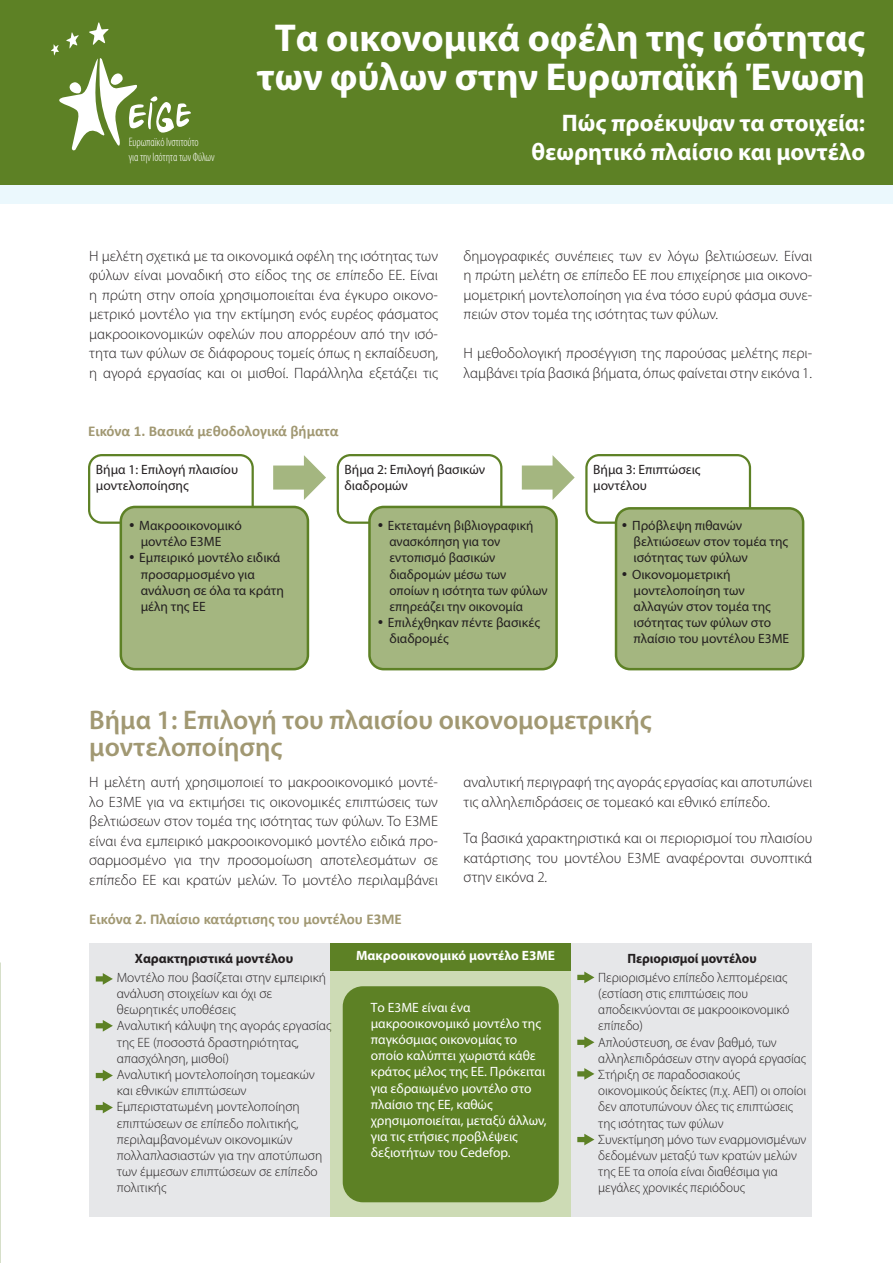
<style>
.page{position:relative;width:893px;height:1263px;background:#fff}
.page>*{position:absolute;margin:0;border:0;box-sizing:border-box;transform-origin:0 0}
._01_Main_Title{font:700 39px/39px "Myriad Pro";color:#fff;text-align:center}
.Title_1_1{font:600 27px/27px "Myriad Pro";color:#a19872}
._01_Main_Title-2{font:700 24px/28.8px "Myriad Pro";color:#fff;text-align:right}
.Body_Text{font:300 15px/19.5px "Myriad Pro";color:#231f20;text-align:justify}
.Table_title{font:700 15px "Calibri";color:#a19872}
.t1{font:300 13.5px/16.2px "Myriad Pro";letter-spacing:-.005em;color:#231f20}
.t2{font:13.5px/16.2px "Myriad Pro";color:#231f20}
.t3{font:13.5px/16.2px "Myriad Pro";color:#fff}
.t4{font:700 13.5px "Myriad Pro";color:#fff}
.t5{font:300 condensed 12.3px/14.7px "Myriad Pro";letter-spacing:-.01em;color:#fff}
.s1{font-weight:700}
</style>
<div class="page">
<div style="left:0;top:183px;width:893px;height:21px;background:#ebf8fd"></div>
<div style="left:0;top:0;width:893px;height:185px;background:#5d8125"></div>
<svg style="left:51px;top:22px;width:140px;height:129px"></svg>
<div style="left:88px;top:454px;width:166px;height:70px;border:2px solid #5d8125;border-radius:13px"></div>
<div style="left:121px;top:507px;width:187px;height:162px;background:#a4b680;border-radius:14px"></div>
<div style="left:120px;top:506px;width:189px;height:164px;border:3px solid #5d8125;border-radius:14px"></div>
<div style="left:337px;top:454px;width:165px;height:70px;border:2px solid #5d8125;border-radius:13px"></div>
<div style="left:369px;top:507px;width:188px;height:162px;background:#a4b680;border-radius:14px"></div>
<div style="left:368px;top:506px;width:190px;height:164px;border:3px solid #5d8125;border-radius:14px"></div>
<div style="left:585px;top:454px;width:166px;height:70px;border:2px solid #5d8125;border-radius:13px"></div>
<div style="left:616px;top:508px;width:187px;height:161px;background:#a4b680;border-radius:14px"></div>
<div style="left:615px;top:507px;width:189px;height:163px;border:2px solid #5d8125;border-radius:14px"></div>
<svg style="left:273px;top:455px;width:53px;height:45px"></svg>
<svg style="left:522px;top:455px;width:53px;height:45px"></svg>
<div style="left:89px;top:943px;width:723px;height:273px;background:#e6e7e9"></div>
<svg style="left:96px;top:973px;width:17px;height:12px"></svg>
<svg style="left:577px;top:971px;width:17px;height:12px"></svg>
<svg style="left:577px;top:1036px;width:17px;height:12px"></svg>
<svg style="left:577px;top:1134px;width:17px;height:11px"></svg>
<svg style="left:577px;top:1068px;width:17px;height:12px"></svg>
<svg style="left:96px;top:1020px;width:17px;height:12px"></svg>
<svg style="left:96px;top:1070px;width:17px;height:11px"></svg>
<svg style="left:96px;top:1102px;width:17px;height:11px"></svg>
<div style="left:330px;top:943px;width:241px;height:273px;background:#cddbb5"></div>
<div style="left:330px;top:943px;width:241px;height:27px;background:#5d8125"></div>
<div style="left:343px;top:986px;width:216px;height:216px;background:#5d8125;border-radius:20px"></div>
<p class="t5" style="left:129px;top:135px;width:87px">Ευρωπαϊκό Ινστιτούτο<br>για την Ισότητα των Φύλων</p>
<p class="_01_Main_Title" style="left:257px;top:17px;width:609px">Τα οικονομικά οφέλη της ισότητας των φύλων στην Ευρωπαϊκή Ένωση</p>
<p class="_01_Main_Title-2" style="left:531px;top:108px;width:335px">Πώς προέκυψαν τα στοιχεία: θεωρητικό πλαίσιο και μοντέλο</p>
<p class="Body_Text" style="left:89px;top:246px;width:350px">Η μελέτη σχετικά με τα οικονομικά οφέλη της ισότητας των φύλων είναι μοναδική στο είδος της σε επίπεδο ΕΕ. Είναι η πρώτη στην οποία χρησιμοποιείται ένα έγκυρο οικονο&shy;μετρικό μοντέλο για την εκτίμηση ενός ευρέος φάσματος μακροοικονομικών οφελών που απορρέουν από την ισό&shy;τητα των φύλων σε διάφορους τομείς όπως η εκπαίδευση, η αγορά εργασίας και οι μισθοί. Παράλληλα εξετάζει τις</p>
<p class="Body_Text" style="left:463px;top:246px;width:350px">δημογραφικές συνέπειες των εν λόγω βελτιώσεων. Είναι η πρώτη μελέτη σε επίπεδο ΕΕ που επιχείρησε μια οικονο&shy;μομετρική μοντελοποίηση για ένα τόσο ευρύ φάσμα συνε&shy;πειών στον τομέα της ισότητας των φύλων.</p>
<p class="Body_Text" style="left:463px;top:344px;width:350px">Η μεθοδολογική προσέγγιση της παρούσας μελέτης περι&shy;λαμβάνει τρία βασικά βήματα, όπως φαίνεται στην εικόνα 1.</p>
<p class="Table_title" style="left:88px;top:421px;width:252px">Εικόνα 1. Βασικά μεθοδολογικά βήματα</p>
<p class="t2" style="left:96px;top:461px;width:144px">Βήμα 1: Επιλογή πλαισίου μοντελοποίησης</p>
<p class="t2" style="left:141px;top:517px;width:103px;text-indent:-12px">• Μακροοικονομικό μοντέλο E3ME</p>
<p class="t2" style="left:141px;top:549px;width:145px;text-indent:-12px">• Εμπειρικό μοντέλο ειδικά προσαρμοσμένο για ανάλυση σε όλα τα κράτη μέλη της ΕΕ</p>
<p class="t2" style="left:345px;top:461px;width:142px">Βήμα 2: Επιλογή βασικών διαδρομών</p>
<p class="t2" style="left:389px;top:517px;width:160px;text-indent:-12px">• Εκτεταμένη βιβλιογραφική ανασκόπηση για τον εντοπισμό βασικών διαδρομών μέσω των οποίων η ισότητα των φύλων επηρεάζει την οικονομία</p>
<p class="t2" style="left:389px;top:614px;width:152px;text-indent:-12px">• Επιλέχθηκαν πέντε βασικές διαδρομές</p>
<p class="t2" style="left:593px;top:461px;width:109px">Βήμα 3: Επιπτώσεις μοντέλου</p>
<p class="t2" style="left:634px;top:517px;width:156px;text-indent:-12px">• Πρόβλεψη πιθανών βελτιώσεων στον τομέα της ισότητας των φύλων</p>
<p class="t2" style="left:634px;top:566px;width:157px;text-indent:-12px">• Οικονομομετρική μοντελοποίηση των αλλαγών στον τομέα της ισότητας των φύλων στο πλαίσιο του μοντέλου E3ME</p>
<p class="Title_1_1" style="left:89px;top:706px;width:564px">Βήμα 1: Επιλογή του πλαισίου οικονομομετρικής μοντελοποίησης</p>
<p class="Body_Text" style="left:89px;top:773px;width:350px">Η μελέτη αυτή χρησιμοποιεί το μακροοικονομικό μοντέ&shy;λο E3ME για να εκτιμήσει τις οικονομικές επιπτώσεις των βελτιώσεων στον τομέα της ισότητας των φύλων. Το E3ME είναι ένα εμπειρικό μακροοικονομικό μοντέλο ειδικά προ&shy;σαρμοσμένο για την προσομοίωση αποτελεσμάτων σε επίπεδο ΕΕ και κρατών μελών. Το μοντέλο περιλαμβάνει</p>
<p class="Body_Text" style="left:463px;top:773px;width:350px">αναλυτική περιγραφή της αγοράς εργασίας και αποτυπώνει τις αλληλεπιδράσεις σε τομεακό και εθνικό επίπεδο.</p>
<p class="Body_Text" style="left:463px;top:829px;width:350px">Τα βασικά χαρακτηριστικά και οι περιορισμοί του πλαισίου κατάρτισης του μοντέλου E3ME αναφέρονται συνοπτικά στην εικόνα 2.</p>
<p class="Table_title" style="left:89px;top:909px;width:314px">Εικόνα 2. Πλαίσιο κατάρτισης του μοντέλου E3ME</p>
<p class="t1" style="left:117px;top:949px;width:211px;line-height:19.2px;text-indent:18px"><span class="s1">Χαρακτηριστικά μοντέλου<br></span>Μοντέλο που βασίζεται στην εμπειρική</p>
<p class="t1" style="left:117px;top:985px;width:216px">ανάλυση στοιχείων και όχι σε θεωρητικές υποθέσεις<br>Αναλυτική κάλυψη της αγοράς εργασίας της ΕΕ (ποσοστά δραστηριότητας, απασχόληση, μισθοί)<br>Αναλυτική μοντελοποίηση τομεακών και εθνικών επιπτώσεων<br>Εμπεριστατωμένη μοντελοποίηση επιπτώσεων σε επίπεδο πολιτικής, περιλαμβανομένων οικονομικών πολλαπλασιαστών για την αποτύπωση των έμμεσων επιπτώσεων σε επίπεδο πολιτικής</p>
<p class="t4" style="left:356px;top:946px;width:200px">Μακροοικονομικό μοντέλο E3ME</p>
<p class="t3" style="left:371px;top:999px;width:177px">Το E3ME είναι ένα μακροοικονομικό μοντέλο της παγκόσμιας οικονομίας το οποίο καλύπτει χωριστά κάθε κράτος μέλος της ΕΕ. Πρόκειται για εδραιωμένο μοντέλο στο πλαίσιο της ΕΕ, καθώς χρησιμοποιείται, μεταξύ άλλων, για τις ετήσιες προβλέψεις δεξιοτήτων του Cedefop.</p>
<p class="t1" style="left:598px;top:949px;width:190px;line-height:19.2px;text-align:center"><span class="s1">Περιορισμοί μοντέλου<br></span>Περιορισμένο επίπεδο λεπτομέρειας</p>
<p class="t1" style="left:598px;top:985px;width:210px">(εστίαση στις επιπτώσεις που αποδεικνύονται σε μακροοικονομικό επίπεδο)<br>Απλούστευση, σε έναν βαθμό, των αλληλεπιδράσεων στην αγορά εργασίας<br>Στήριξη σε παραδοσιακούς οικονομικούς δείκτες (π.χ. ΑΕΠ) οι οποίοι δεν αποτυπώνουν όλες τις επιπτώσεις της ισότητας των φύλων<br>Συνεκτίμηση μόνο των εναρμονισμένων δεδομένων μεταξύ των κρατών μελών της ΕΕ τα οποία είναι διαθέσιμα για μεγάλες χρονικές περιόδους</p>
</div>
